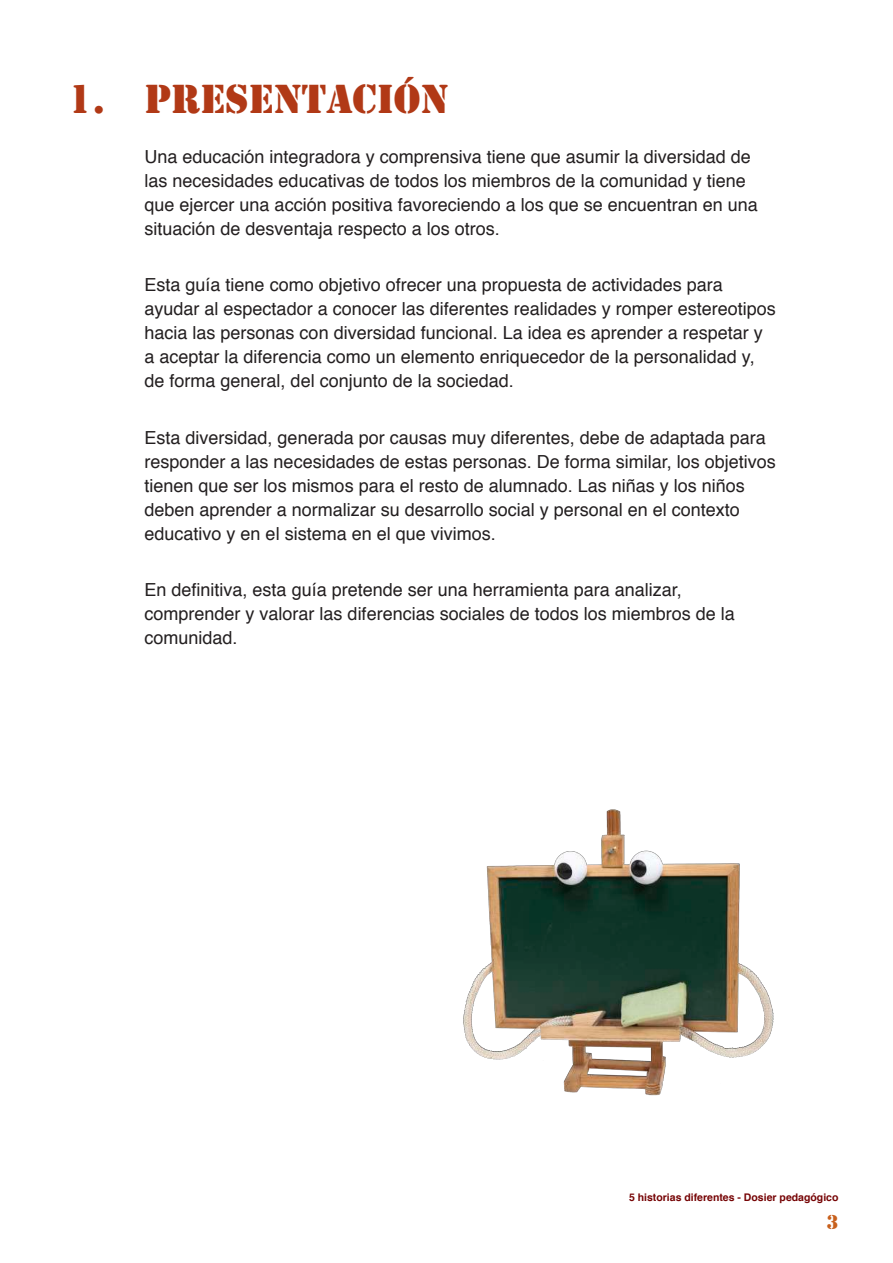
<style>
.page{position:relative;width:893px;height:1263px;background:#fff}
.page>*{position:absolute;margin:0;border:0;box-sizing:border-box;transform-origin:0 0}
.t1{font:42px "Stencil";color:#b13916}
.t2{font:21px "Stencil";color:#c8601c}
.t3{font:18px/24px "Helvetica";color:#231f20}
.t4{font:700 10.5px "Helvetica";color:#760405}
</style>
<div class="page">
<img style="left:463px;top:809px;width:311px;height:287px">
<h1 class="t1" style="left:68px;top:75px;width:382px">1. PRESENTACIÓN</h1>
<p class="t3" style="left:145px;top:145px;width:615px">Una educación integradora y comprensiva tiene que asumir la diversidad de las necesidades educativas de todos los miembros de la comunidad y tiene que ejercer una acción positiva favoreciendo a los que se encuentran en una situación de desventaja respecto a los otros.</p>
<p class="t3" style="left:145px;top:273px;width:633px">Esta guía tiene como objetivo ofrecer una propuesta de actividades para ayudar al espectador a conocer las diferentes realidades y romper estereotipos hacia las personas con diversidad funcional. La idea es aprender a respetar y a aceptar la diferencia como un elemento enriquecedor de la personalidad y, de forma general, del conjunto de la sociedad.</p>
<p class="t3" style="left:145px;top:426px;width:633px">Esta diversidad, generada por causas muy diferentes, debe de adaptada para responder a las necesidades de estas personas. De forma similar, los objetivos tienen que ser los mismos para el resto de alumnado. Las niñas y los niños deben aprender a normalizar su desarrollo social y personal en el contexto educativo y en el sistema en el que vivimos.</p>
<p class="t3" style="left:145px;top:578px;width:592px">En definitiva, esta guía pretende ser una herramienta para analizar, comprender y valorar las diferencias sociales de todos los miembros de la comunidad.</p>
<p class="t4" style="left:629px;top:1188px;width:211px">5 historias diferentes - Dosier pedagógico</p>
<p class="t2" style="left:826px;top:1210px;width:14px">3</p>
</div>
